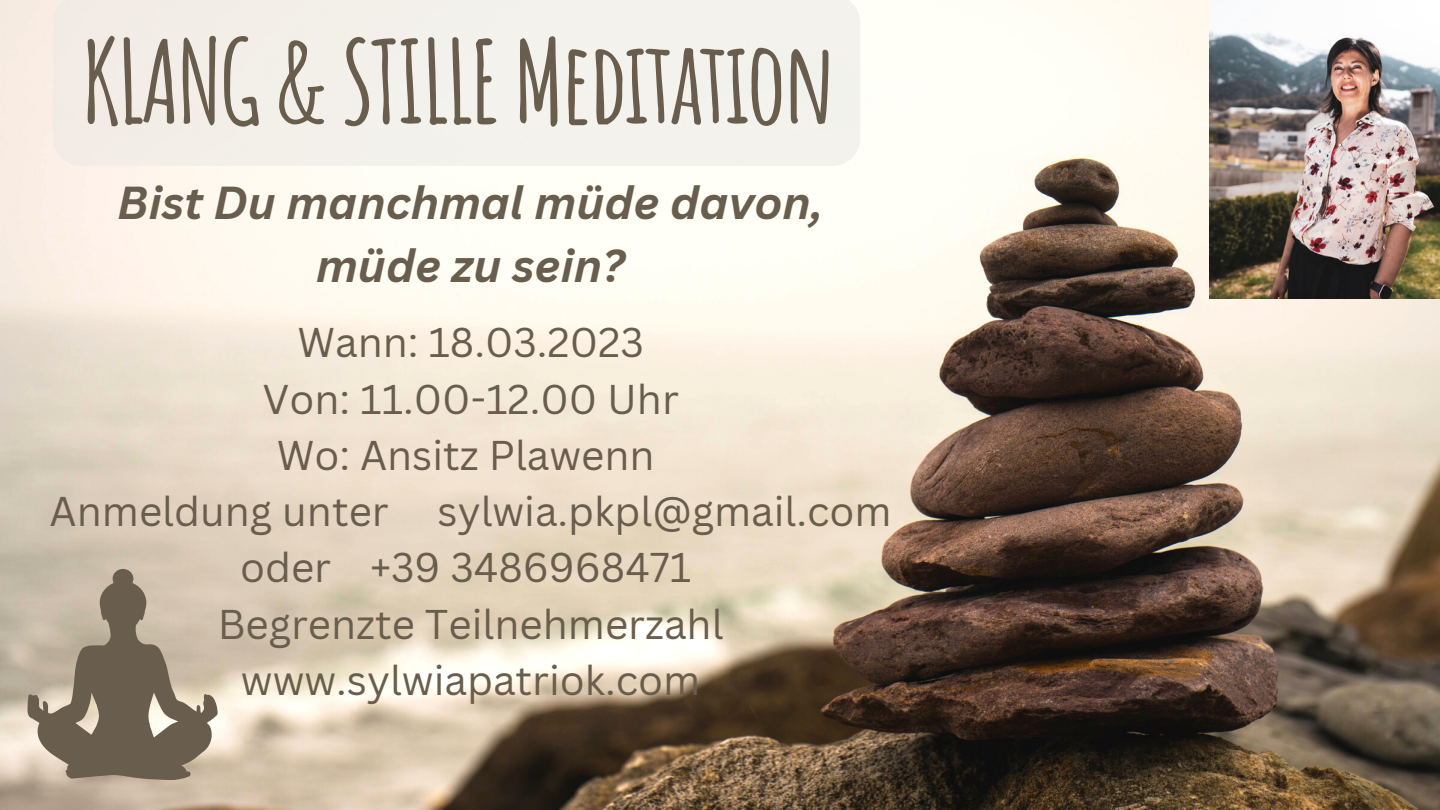
<style>
.page{position:relative;width:1440px;height:810px;background:#fff}
.page>*{position:absolute;margin:0;border:0;box-sizing:border-box;transform-origin:0 0}
.t1{font:700 112.8px "Amatic SC";letter-spacing:-.035em;color:#695d4d}
.t2{font:italic 700 45px/63px "Canva Sans";color:#695d4d;text-align:center}
.t3{font:40.5px/56.2px "Canva Sans";color:#695d4d;text-align:center}
</style>
<div class="page">
<img style="left:0;top:0;width:1440px;height:810px">
<svg style="left:27px;top:569px;width:191px;height:211px;background:#a09381"></svg>
<img style="left:1209px;top:0;width:231px;height:298px">
<div style="left:53px;top:0;width:807px;height:166px;background:#f3f1ec"></div>
<h1 class="t1" style="left:81px;top:9px;width:757px">KLANG&amp;STILLEMeditation</h1>
<p class="t2" style="left:117px;top:170px;width:708px">Bist Du manchmal müde davon, müde zu sein?</p>
<p class="t3" style="left:50px;top:314px;width:844px">Wann: 18.03.2023<br>Von: 11.00-12.00 Uhr<br>Wo: Ansitz Plawenn<br>Anmeldung unter sylwia.pkpl@gmail.com oder +39 3486968471<br>Begrenzte Teilnehmerzahl www.sylwiapatriok.com</p>
</div>
